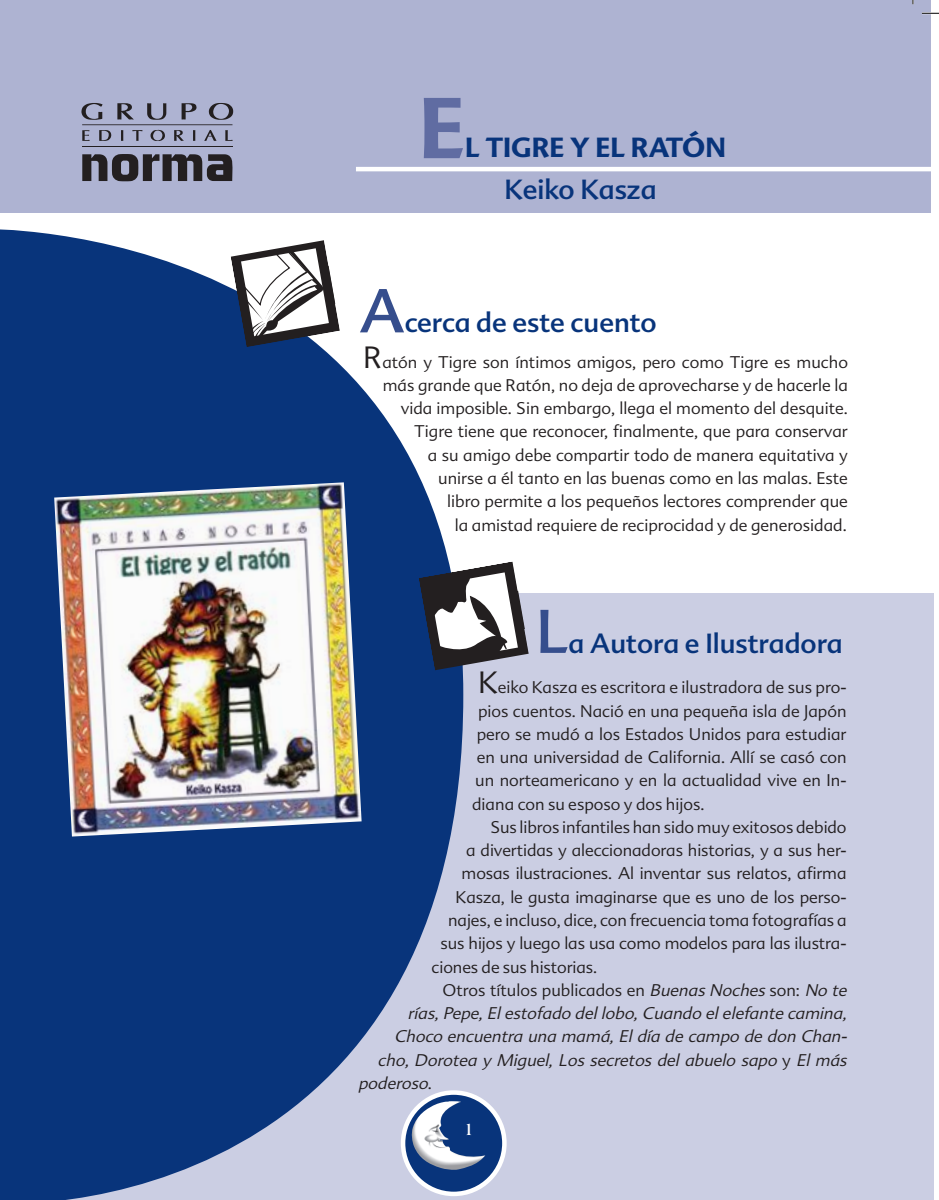
<style>
.page{position:relative;width:939px;height:1200px;background:#fff}
.page>*{position:absolute;margin:0;border:0;box-sizing:border-box;transform-origin:0 0}
.t1{font:700 84px "Advert";color:#606ca2}
.t2{font:60px "Advert";color:#364e8d}
.t3{font:27px "Advert";color:#08347b}
.t4{font:700 27px "Advert";color:#08347b}
.t5{font:700 18px "Americana Std";color:#fff}
.t6{font:300 16.5px/23.2px "Advert";color:#231f20;text-align:right}
.t7{font:italic 300 16.5px "Advert";letter-spacing:-.005em;color:#231f20}
.s1{font-size:30px}
.s2{font-style:italic}
.s3{font-style:normal}
</style>
<div class="page">
<div style="left:0;top:592px;width:934px;height:607px;background:#cbcee3"></div>
<svg style="left:0;top:229px;width:463px;height:970px;fill:#08347b"></svg>
<svg style="left:403px;top:1092px;width:101px;height:101px;background:#284e8c"></svg>
<div style="left:401px;top:1089px;width:105px;height:106px;border:4px solid #fff;border-radius:50%"></div>
<div style="left:0;top:0;width:931px;height:213px;background:#aeb3d2"></div>
<hr style="left:82px;top:124px;width:150px;height:1px;background:#231f20">
<hr style="left:82px;top:146px;width:150px;height:1px;background:#231f20">
<svg style="left:82px;top:154px;width:150px;height:27px"></svg>
<svg style="left:81px;top:103px;width:152px;height:17px"></svg>
<svg style="left:82px;top:130px;width:151px;height:11px"></svg>
<hr style="left:356px;top:167px;width:578px;height:4px;background:#fff">
<svg style="left:230px;top:240px;width:110px;height:107px"></svg>
<svg style="left:418px;top:561px;width:111px;height:109px"></svg>
<img style="left:411px;top:1100px;width:74px;height:70px">
<img style="left:54px;top:482px;width:307px;height:354px">
<svg style="left:922px;top:12px;width:17px;height:2px"></svg>
<svg style="left:922px;top:1199px;width:12px;height:1px"></svg>
<h1 class="t1" style="left:419px;top:96px;width:48px">E</h1>
<h3 class="t4" style="left:465px;top:137px;width:262px">L TIGRE Y EL RATÓN</h3>
<h3 class="t3" style="left:504px;top:179px;width:154px">Keiko Kasza</h3>
<h2 class="t2" style="left:359px;top:288px;width:47px">A</h2>
<h3 class="t3" style="left:405px;top:312px;width:254px">cerca de este cuento</h3>
<p class="t6" style="left:363px;top:351px;width:486px"><span class="s1">R</span>atón y Tigre son íntimos amigos, pero como Tigre es mucho más grande que Ratón, no deja de aprovecharse y de hacerle la vida imposible. Sin embargo, llega el momento del desquite.<br>Tigre tiene que reconocer, finalmente, que para conservar<br>a su amigo debe compartir todo de manera equitativa y<br>unirse a él tanto en las buenas como en las malas. Este<br>libro permite a los pequeños lectores comprender que<br>la amistad requiere de reciprocidad y de generosidad.</p>
<h2 class="t2" style="left:536px;top:608px;width:34px">L</h2>
<h3 class="t3" style="left:568px;top:632px;width:276px">a Autora e Ilustradora</h3>
<p class="t6" style="left:478px;top:677px;width:370px"><span class="s1">K</span>eiko Kasza es escritora e ilustradora de sus pro-</p>
<p class="t6" style="left:478px;top:700px;width:370px">pios cuentos. Nació en una pequeña isla de Japón</p>
<p class="t6" style="left:476px;top:723px;width:371px">pero se mudó a los Estados Unidos para estudiar</p>
<p class="t6" style="left:476px;top:747px;width:371px">en una universidad de California. Allí se casó con</p>
<p class="t6" style="left:475px;top:770px;width:373px">un norteamericano y en la actualidad vive en In-</p>
<p class="t6" style="left:472px;top:793px;width:234px">diana con su esposo y dos hijos.</p>
<p class="t6" style="left:490px;top:816px;width:358px">Sus libros infantiles han sido muy exitosos debido</p>
<p class="t6" style="left:466px;top:840px;width:382px">a divertidas y aleccionadoras historias, y a sus her-</p>
<p class="t6" style="left:461px;top:863px;width:386px">mosas ilustraciones. Al inventar sus relatos, afirma</p>
<p class="t6" style="left:455px;top:886px;width:392px">Kasza, le gusta imaginarse que es uno de los perso-</p>
<p class="t6" style="left:448px;top:909px;width:400px">najes, e incluso, dice, con frecuencia toma fotografías a</p>
<p class="t6" style="left:440px;top:933px;width:407px">sus hijos y luego las usa como modelos para las ilustra-</p>
<p class="t6" style="left:431px;top:956px;width:167px">ciones de sus historias.</p>
<p class="t6" style="left:442px;top:979px;width:409px">Otros títulos publicados en <span class="s2">Buenas Noches</span> son: <span class="s2">No te</span></p>
<p class="t7" style="left:407px;top:1006px;width:444px">rías,Pepe,Elestofado dellobo,Cuando elelefante camina,</p>
<p class="t7" style="left:394px;top:1029px;width:457px">Choco encuentra una mamá, El día de campo de don Chan-</p>
<p class="t7" style="left:377px;top:1052px;width:474px">cho, Dorotea y Miguel, Los secretos del abuelo sapo <span class="s3">y</span> El más</p>
<p class="t7" style="left:358px;top:1076px;width:75px">poderoso<span class="s3">.</span></p>
<p class="t5" style="left:463px;top:1121px;width:13px">1</p>
</div>
